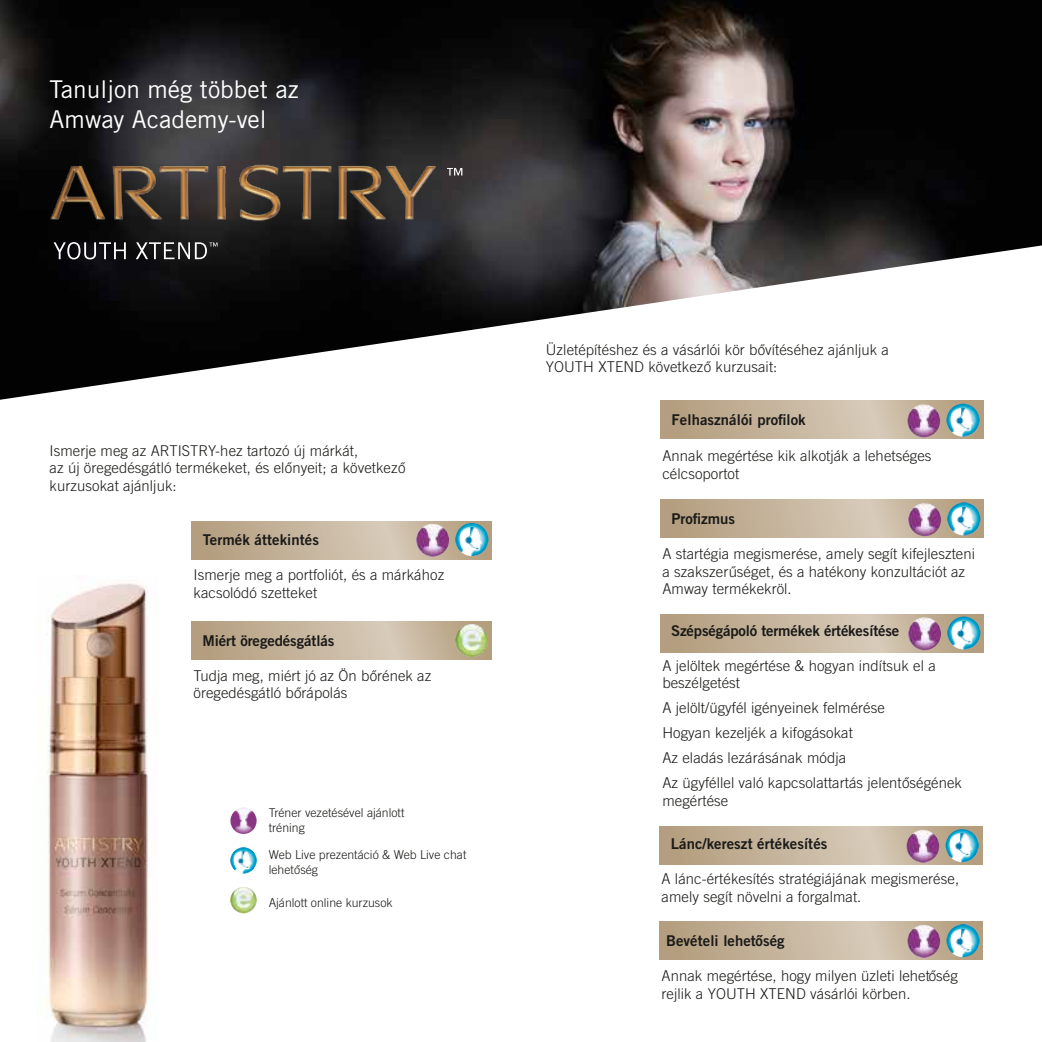
<style>
.page{position:relative;width:1042px;height:1042px;background:#fff}
.page>*{position:absolute;margin:0;border:0;box-sizing:border-box;transform-origin:0 0}
.t1{font:24.5px/29.4px "Trade Gothic";color:#fff}
.t2{font:300 14.88px/17.5px "Trade Gothic";letter-spacing:.005em;color:#1a1a18}
.t3{font:14.88px "Trade Gothic Bold Two";letter-spacing:.005em;color:#1a1a18}
.t4{font:300 12.25px/14.7px "Trade Gothic";color:#1a1a18}
</style>
<div class="page">
<img style="left:0;top:0;width:1042px;height:245px">
<img style="left:46px;top:583px;width:103px;height:459px">
<svg style="left:0;top:245px;width:1042px;height:281px"></svg>
<svg style="left:192px;top:521px;width:299px;height:38px;background:#c4b39b"></svg>
<svg style="left:661px;top:401px;width:322px;height:38px;background:#c4b39b"></svg>
<svg style="left:192px;top:621px;width:299px;height:38px;background:#c5b39b"></svg>
<svg style="left:661px;top:500px;width:322px;height:38px;background:#c4b39b"></svg>
<svg style="left:661px;top:614px;width:322px;height:38px;background:#c4b39b"></svg>
<img style="left:946px;top:404px;width:33px;height:33px;border-radius:17px">
<img style="left:230px;top:807px;width:27px;height:27px;border-radius:13px">
<img style="left:230px;top:847px;width:27px;height:26px;border-radius:13px">
<img style="left:230px;top:887px;width:27px;height:26px;border-radius:13px">
<img style="left:907px;top:404px;width:33px;height:33px;border-radius:17px">
<img style="left:455px;top:624px;width:33px;height:33px;border-radius:17px">
<img style="left:947px;top:502px;width:33px;height:33px;border-radius:17px">
<img style="left:947px;top:616px;width:33px;height:33px;border-radius:17px">
<img style="left:908px;top:503px;width:33px;height:33px;border-radius:17px">
<img style="left:908px;top:617px;width:33px;height:33px;border-radius:17px">
<svg style="left:54px;top:246px;width:72px;height:13px"></svg>
<svg style="left:136px;top:246px;width:81px;height:13px"></svg>
<img style="left:41px;top:136px;width:411px;height:110px">
<svg style="left:447px;top:168px;width:15px;height:7px"></svg>
<svg style="left:660px;top:826px;width:322px;height:38px;background:#c4b39b"></svg>
<svg style="left:660px;top:921px;width:322px;height:38px;background:#c4b39b"></svg>
<img style="left:945px;top:829px;width:33px;height:33px;border-radius:17px">
<img style="left:906px;top:830px;width:33px;height:33px;border-radius:17px">
<img style="left:946px;top:924px;width:33px;height:33px;border-radius:17px">
<img style="left:907px;top:925px;width:33px;height:33px;border-radius:17px">
<img style="left:455px;top:523px;width:33px;height:33px;border-radius:17px">
<img style="left:416px;top:524px;width:33px;height:33px;border-radius:17px">
<h1 class="t1" style="left:50px;top:74px;width:250px">Tanuljon még többet az<br>Amway Academy-vel</h1>
<p class="t2" style="left:50px;top:441px;width:362px">Ismerje meg az ARTISTRY-hez tartozó új márkát,<br>az új öregedésgátló termékeket, és el ˝onyeit; a következ ˝oő kurzusokat ajánljuk:</p>
<p class="t3" style="left:203px;top:531px;width:118px">Termék áttekintés</p>
<p class="t2" style="left:193px;top:566px;width:252px">Ismerje meg a portfoliót, és a márkához kacsolódó szetteket</p>
<p class="t3" style="left:202px;top:631px;width:134px">Miért öregedésgátlás</p>
<p class="t2" style="left:193px;top:667px;width:239px">Tudja meg, miért jó az Ön b ˝orének az öregedésgátló b ˝orápolás</p>
<p class="t4" style="left:269px;top:805px;width:137px">Tréner vezetésével ajánlott tréning</p>
<p class="t4" style="left:269px;top:847px;width:199px">Web Live prezentáció &amp; Web Live chat lehet ˝oség</p>
<p class="t4" style="left:269px;top:894px;width:125px">Ajánlott online kurzusok</p>
<p class="t2" style="left:546px;top:340px;width:345px">Üzletépítéshez és a vásárlói kör b ˝ovítéséhez ajánljuk a<br>YOUTH XTEND következ ˝o kurzusait:</p>
<p class="t3" style="left:671px;top:410px;width:136px">Felhasználói profilok</p>
<p class="t2" style="left:662px;top:446px;width:271px">Annak megértése kik alkotják a lehetséges célcsoportot</p>
<p class="t3" style="left:671px;top:510px;width:65px">Profizmus</p>
<p class="t2" style="left:662px;top:545px;width:314px">A startégia megismerése, amely segít kifejleszteni a szakszer ˝uséget, és a hatékony konzultációt az<br>Amway termékekröl.</p>
<p class="t3" style="left:671px;top:621px;width:234px">Szépségápoló termékek értékesítéseů</p>
<p class="t2" style="left:662px;top:657px;width:275px">A jelöltek megértése &amp; hogyan indítsuk el a beszélgetést</p>
<p class="t2" style="left:662px;top:695px;width:301px;line-height:25px">A jelölt/ügyfél igényeinek felmérése<br>Hogyan kezeljék a kifogásokat<br>Az eladás lezárásának módja<br>Az ügyféllel való kapcsolattartás jelent ˝oségének</p>
<p class="t2" style="left:662px;top:791px;width:67px">megértése</p>
<p class="t3" style="left:671px;top:835px;width:158px">Lánc/kereszt értékesítés</p>
<p class="t2" style="left:661px;top:870px;width:299px">A lánc-értékesítés stratégiájának megismerése, amely segít növelni a forgalmat.</p>
<p class="t3" style="left:666px;top:931px;width:120px">Bevételi lehet˝oség</p>
<p class="t2" style="left:661px;top:967px;width:298px">Annak megértése, hogy milyen üzleti lehet˝oség rejlik a YOUTH XTEND vásárlói körben.</p>
</div>
